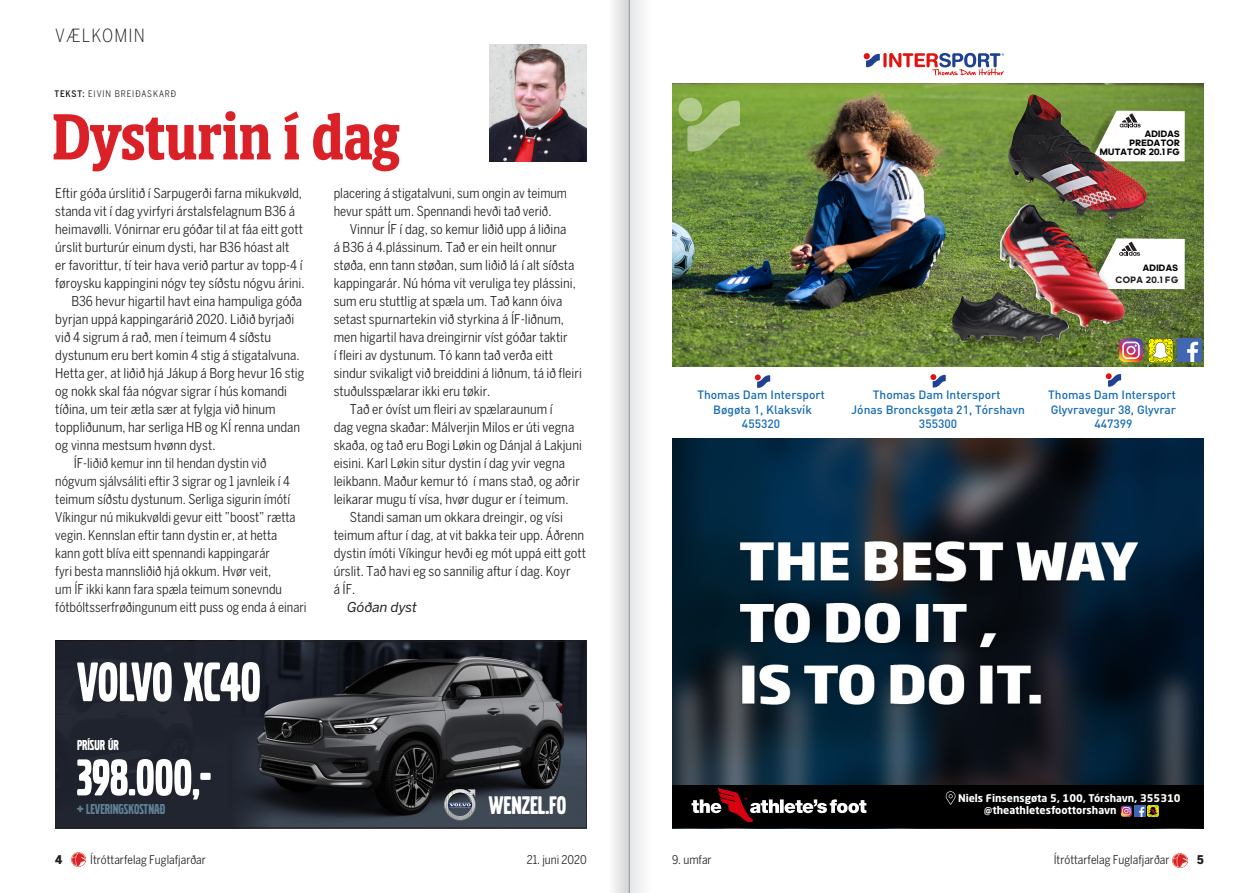
<style>
.page{position:relative;width:1259px;height:893px;background:#fff}
.page>*{position:absolute;margin:0;border:0;box-sizing:border-box;transform-origin:0 0}
.Rubrik{font:700 67.5px "Berlingske Slab Display";color:#da2128}
.t1{font:58.05px "Volvo Broad";letter-spacing:-.005em;color:#fff}
.t2{font:54px "Volvo Broad";color:#fff}
.t3{font:26.55px "Volvo Broad";color:#fff}
.Rubrik-2{font:300 18px "Benton Sans Cond";letter-spacing:.06em;color:#231f20}
.t4{font:15px "Volvo Broad";color:#5f7f94}
.t5{font:15px "Volvo Broad";color:#fff}
.Breyðtekstur_innrykt{font:13.5px/18px "Benton Sans Cond";color:#231f20}
.Breyðtekstur{font:13.5px/18px "Benton Sans Cond";color:#231f20}
.Breyðtekstur_innrykt-2{font:italic 13.5px "Benton Sans";color:#231f20}
.t6{font:500 12px/14.4px "DIN";color:#176cb4;text-align:center}
.t7{font:12px "Benton Sans Cond";color:#231f20}
.t8{font:900 12px "Benton Sans Cond";color:#231f20}
.t9{font:700 10.5px/12.9px "Neo Sans Std";color:#fff}
.t10{font:700 9.3px "adineue PRO";letter-spacing:.03em;color:#000}
.t11{font:700 9.3px "adineue PRO";letter-spacing:.065em;color:#231f20}
.Byline{font:9px "Benton Sans Cond";letter-spacing:.1em;color:#231f20}
.s1{font-weight:500}
</style>
<div class="page">
<img style="left:71px;top:852px;width:15px;height:14px">
<img style="left:1172px;top:853px;width:15px;height:14px">
<img style="left:489px;top:45px;width:97px;height:117px">
<img style="left:272px;top:643px;width:313px;height:183px">
<div style="left:55px;top:641px;width:217px;height:187px;background:#1f232e"></div>
<svg style="left:444px;top:789px;width:32px;height:31px"></svg>
<img style="left:449px;top:803px;width:21px;height:3px">
<div style="left:55px;top:641px;width:532px;height:187px;border:1px solid #231f20"></div>
<img style="left:672px;top:438px;width:531px;height:347px">
<img style="left:672px;top:83px;width:531px;height:284px">
<svg style="left:755px;top:374px;width:15px;height:14px"></svg>
<div style="left:672px;top:785px;width:531px;height:43px;background:#000"></div>
<svg style="left:945px;top:791px;width:10px;height:14px"></svg>
<svg style="left:1152px;top:108px;width:32px;height:56px"></svg>
<hr style="left:883px;top:53px;width:3px;height:14px;background:#e21412;border-radius:2px">
<svg style="left:889px;top:53px;width:115px;height:22px"></svg>
<div style="left:863px;top:53px;width:7px;height:6px;background:#e21412;border-radius:50%"></div>
<svg style="left:866px;top:54px;width:14px;height:13px"></svg>
<svg style="left:1002px;top:103px;width:150px;height:133px"></svg>
<img style="left:1008px;top:94px;width:138px;height:125px">
<svg style="left:678px;top:98px;width:24px;height:23px"></svg>
<svg style="left:687px;top:101px;width:53px;height:51px;background:#9ab76e"></svg>
<img style="left:1184px;top:338px;width:17px;height:24px">
<img style="left:930px;top:236px;width:254px;height:152px">
<img style="left:994px;top:198px;width:137px;height:135px">
<img style="left:1000px;top:204px;width:28px;height:66px">
<svg style="left:691px;top:787px;width:175px;height:35px"></svg>
<svg style="left:1120px;top:806px;width:38px;height:11px"></svg>
<svg style="left:613px;top:0;width:16px;height:893px"></svg>
<div style="left:629px;top:0;width:22px;height:893px;background:#eff0f1"></div>
<hr style="left:629px;top:0;width:1px;height:893px;background:#939598">
<p class="Rubrik-2" style="left:55px;top:25px;width:91px">VÆLKOMIN</p>
<p class="Byline" style="left:54px;top:88px;width:123px"><span class="s1">TEKST:</span> EIVIN BREIÐASKARÐ</p>
<p class="Rubrik" style="left:52px;top:87px;width:349px">Dysturin í dag</p>
<p class="Breyðtekstur" style="left:55px;top:184px;width:249px">Eftir góða úrslitið í Sarpugerði farna mikukvøld, standa vit í dag yvirfyri árstalsfelagnum B36 á heimavølli. Vónirnar eru góðar til at fáa eitt gott úrslit burturúr einum dysti, har B36 hóast alt er favorittur, tí teir hava verið partur av topp-4 í føroysku kappingini nógv tey síðstu nógvu árini.</p>
<p class="Breyðtekstur_innrykt" style="left:55px;top:292px;width:250px;text-indent:16px">B36 hevur higartil havt eina hampuliga góða byrjan uppá kappingarárið 2020. Liðið byrjaði við 4 sigrum á rað, men í teimum 4 síðstu dystunum eru bert komin 4 stig á stigatalvuna.<br>Hetta ger, at liðið hjá Jákup á Borg hevur 16 stig og nokk skal fáa nógvar sigrar í hús komandi tíðina, um teir ætla sær at fylgja við hinum toppliðunum, har serliga HB og KÍ renna undan og vinna mestsum hvønn dyst.</p>
<p class="Breyðtekstur_innrykt" style="left:55px;top:454px;width:253px;text-indent:19px">ÍF-liðið kemur inn til hendan dystin við nógvum sjálvsáliti eftir 3 sigrar og 1 javnleik í 4 teimum síðstu dystunum. Serliga sigurin ímótí Víkingur nú mikukvøldi gevur eitt ”boost” rætta vegin. Kennslan eftir tann dystin er, at hetta<br>kann gott blíva eitt spennandi kappingarár<br>fyri besta mannsliðið hjá okkum. Hvør veit,<br>um ÍF ikki kann fara spæla teimum sonevndu fótbóltsserfrøðingunum eitt puss og enda á einari</p>
<p class="t1" style="left:77px;top:649px;width:185px">VOLVO XC40</p>
<p class="t5" style="left:77px;top:736px;width:43px">PRÍSUR ÚR</p>
<p class="t2" style="left:77px;top:746px;width:136px">398.000,-</p>
<p class="t4" style="left:77px;top:800px;width:90px">+ LEVERINGSKOSTNAÐ</p>
<p class="Breyðtekstur_innrykt" style="left:334px;top:184px;width:235px">placering á stigatalvuni, sum ongin av teimum hevur spátt um. Spennandi hevði tað verið.</p>
<p class="Breyðtekstur_innrykt" style="left:334px;top:220px;width:250px;text-indent:16px">Vinnur ÍF í dag, so kemur liðið upp á liðina<br>á B36 á 4.plássinum. Tað er ein heilt onnur støða, enn tann støðan, sum liðið lá í alt síðsta kappingarár. Nú hóma vit veruliga tey plássini, sum eru stuttlig at spæla um. Tað kann óiva setast spurnartekin við styrkina á ÍF-liðnum, men higartil hava dreingirnir víst góðar taktir<br>í fleiri av dystunum. Tó kann tað verða eitt sindur svikaligt við breiddini á liðnum, tá ið fleiri stuðulsspælarar ikki eru tøkir.</p>
<p class="Breyðtekstur_innrykt" style="left:334px;top:400px;width:250px;text-indent:16px">Tað er óvíst um fleiri av spælaraunum í<br>dag vegna skaðar: Málverjin Milos er úti vegna skaða, og tað eru Bogi Løkin og Dánjal á Lakjuni eisini. Karl Løkin situr dystin í dag yvir vegna leikbann. Maður kemur tó í mans stað, og aðrir leikarar mugu tí vísa, hvør dugur er í teimum.</p>
<p class="Breyðtekstur_innrykt" style="left:334px;top:508px;width:254px;text-indent:16px">Standi saman um okkara dreingir, og vísi teimum aftur í dag, at vit bakka teir upp. Áðrenn dystin ímóti Víkingur hevði eg mót uppá eitt gott úrslit. Tað havi eg so sannilig aftur í dag. Koyr<br>á ÍF.</p>
<p class="Breyðtekstur_innrykt-2" style="left:347px;top:599px;width:71px">Góðan dyst</p>
<p class="t3" style="left:489px;top:790px;width:79px">WENZEL.FO</p>
<p class="t10" style="left:1144px;top:128px;width:36px">ADIDAS</p>
<p class="t10" style="left:1129px;top:138px;width:52px">PREDATOR</p>
<p class="t10" style="left:1099px;top:147px;width:81px">MUTATOR 20.1 FG</p>
<p class="t10" style="left:1143px;top:263px;width:36px">ADIDAS</p>
<p class="t11" style="left:1115px;top:275px;width:64px">COPA 20.1 FG</p>
<p class="t6" style="left:697px;top:387px;width:129px">Thomas Dam Intersport<br>Bøgøta 1, Klaksvík<br>455320</p>
<p class="t6" style="left:851px;top:387px;width:175px">Thomas Dam Intersport<br>Jónas Broncksgøta 21, Tórshavn<br>355300</p>
<p class="t6" style="left:1048px;top:387px;width:129px">Thomas Dam Intersport<br>Glyvravegur 38, Glyvrar<br>447399</p>
<p class="t9" style="left:984px;top:791px;width:198px;text-indent:-26px">Niels Finsensgøta 5, 100, Tórshavn, 355310 @theathletesfoottorshavn</p>
<p class="t8" style="left:55px;top:852px;width:9px">4</p>
<p class="t7" style="left:90px;top:852px;width:117px">Ítróttarfelag Fuglafjarðar</p>
<p class="t7" style="left:527px;top:853px;width:62px">21. juni 2020</p>
<p class="t7" style="left:672px;top:853px;width:41px">9. umfar</p>
<p class="t7" style="left:1053px;top:853px;width:117px">Ítróttarfelag Fuglafjarðar</p>
<p class="t8" style="left:1197px;top:853px;width:8px">5</p>
</div>
